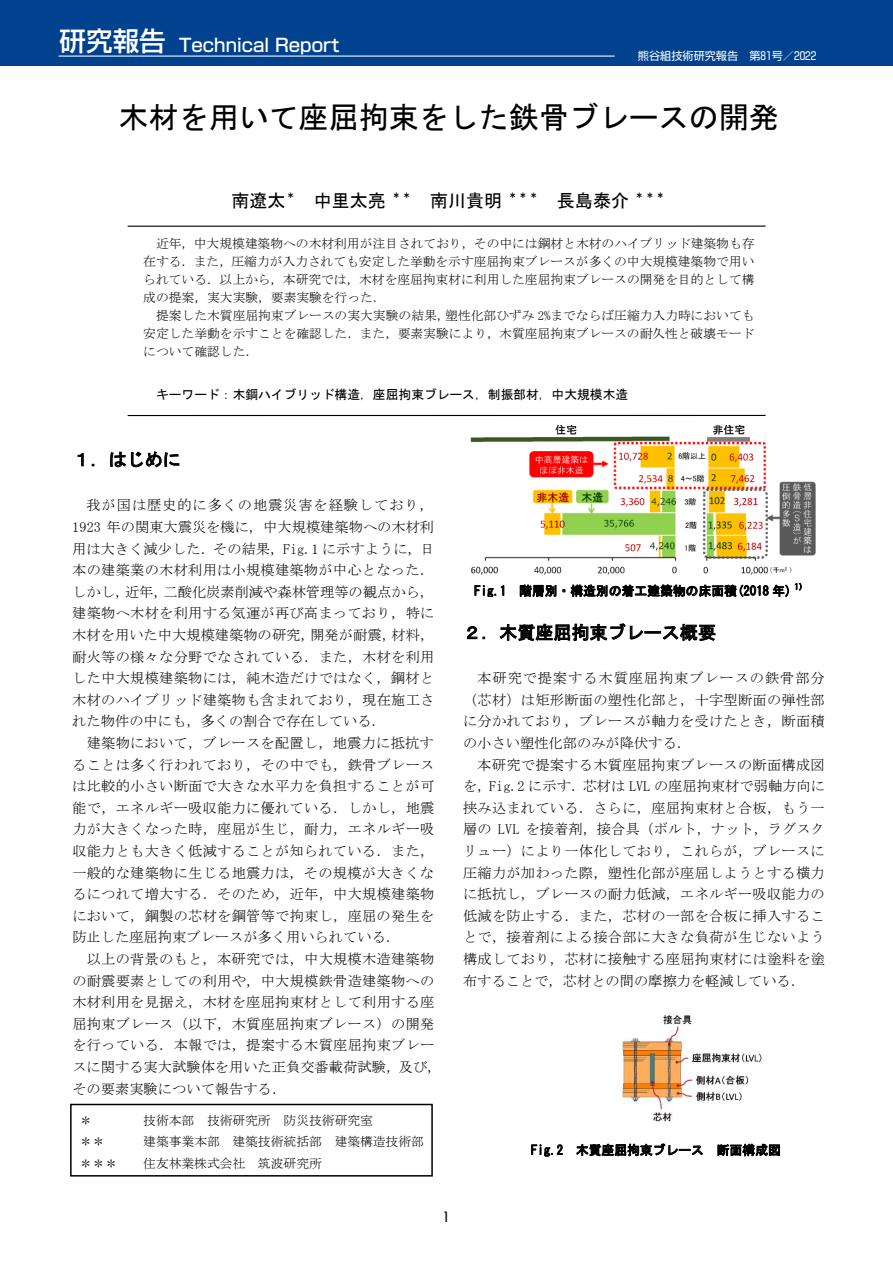
<style>
.page{position:relative;width:893px;height:1263px;background:#fff}
.page>*{position:absolute;margin:0;border:0;box-sizing:border-box;transform-origin:0 0}
.t1{font:30px "MS Gothic";color:#000}
.t2{font:18px "MS Gothic";color:#000}
.t3{font:500 18px "Shin Go Pro";color:#fff}
.t4{font:14.25px/21.6px "MS Mincho";letter-spacing:.01em;color:#000;text-align:justify}
.t5{font:condensed 13.8px "Futura Std";color:#000}
.t6{font:12.75px/18px "MS Mincho";color:#000;text-align:justify}
.t7{font:12.75px "MS Gothic";color:#000}
.t8{font:11.1px "Shin Go Pr 6";color:#fff}
.t9{font:8.25px "MS Gothic";color:#000}
.s1{font-size:26.55px}
</style>
<div class="page">
<div style="left:0;top:0;width:893px;height:66px;background:#00428e"></div>
<hr style="left:58px;top:56px;width:557px;height:1px;background:#fff">
<div style="left:70px;top:1104px;width:363px;height:72px;border:2px solid #000"></div>
<hr style="left:128px;top:226px;width:637px;height:1px;background:#000">
<hr style="left:128px;top:415px;width:637px;height:1px;background:#000">
<img style="left:619px;top:1015px;width:143px;height:107px">
<img style="left:470px;top:425px;width:346px;height:150px">
<p class="t3" style="left:60px;top:30px;width:281px"><span class="s1">研究報告</span> Technical Report</p>
<p class="t8" style="left:638px;top:47px;width:180px">熊谷組技術研究報告　第81号／2022</p>
<h1 class="t1" style="left:119px;top:102px;width:662px">木材を用いて座屈拘束をした鉄骨ブレースの開発</h1>
<p class="t2" style="left:231px;top:191px;width:436px">南遼太<sup>＊</sup> 中里太亮<sup>＊＊</sup> 南川貴明<sup>＊＊＊</sup> 長島泰介<sup>＊＊＊</sup></p>
<p class="t6" style="left:143px;top:234px;width:613px;text-indent:13px">近年，中大規模建築物への木材利用が注目されており，その中には鋼材と木材のハイブリッド建築物も存在する．また，圧縮力が入力されても安定した挙動を示す座屈拘束ブレースが多くの中大規模建築物で用いられている．以上から，本研究では，木材を座屈拘束材に利用した座屈拘束ブレースの開発を目的として構成の提案，実大実験，要素実験を行った．</p>
<p class="t6" style="left:143px;top:306px;width:613px;text-indent:13px">提案した木質座屈拘束ブレースの実大実験の結果，塑性化部ひずみ 2%までならば圧縮力入力時においても安定した挙動を示すことを確認した．また，要素実験により，木質座屈拘束ブレースの耐久性と破壊モードについて確認した．</p>
<p class="t7" style="left:156px;top:388px;width:474px">キーワード：木鋼ハイブリッド構造，座屈拘束ブレース，制振部材，中大規模木造</p>
<p class="t2" style="left:72px;top:451px;width:110px">１．はじめに</p>
<p class="t4" style="left:72px;top:494px;width:364px;text-indent:14px">我が国は歴史的に多くの地震災害を経験しており，1923 年の関東大震災を機に，中大規模建築物への木材利用は大きく減少した．その結果，Fig.1 に示すように，日本の建築業の木材利用は小規模建築物が中心となった．しかし，近年，二酸化炭素削減や森林管理等の観点から，建築物へ木材を利用する気運が再び高まっており，特に木材を用いた中大規模建築物の研究，開発が耐震，材料，耐火等の様々な分野でなされている．また，木材を利用した中大規模建築物には，純木造だけではなく，鋼材と木材のハイブリッド建築物も含まれており，現在施工された物件の中にも，多くの割合で存在している．</p>
<p class="t4" style="left:72px;top:732px;width:364px;text-indent:14px">建築物において，ブレースを配置し，地震力に抵抗することは多く行われており，その中でも，鉄骨ブレースは比較的小さい断面で大きな水平力を負担することが可能で，エネルギー吸収能力に優れている．しかし，地震力が大きくなった時，座屈が生じ，耐力，エネルギー吸収能力とも大きく低減することが知られている．また，一般的な建築物に生じる地震力は，その規模が大きくなるにつれて増大する．そのため，近年，中大規模建築物において，鋼製の芯材を鋼管等で拘束し，座屈の発生を防止した座屈拘束ブレースが多く用いられている．</p>
<p class="t4" style="left:72px;top:948px;width:371px;text-align:left;text-indent:14px">以上の背景のもと，本研究では，中大規模木造建築物の耐震要素としての利用や，中大規模鉄骨造建築物への木材利用を見据え，木材を座屈拘束材として利用する座屈拘束ブレース（以下，木質座屈拘束ブレース）の開発を行っている．本報では，提案する木質座屈拘束ブレースに関する実大試験体を用いた正負交番載荷試験，及び，その要素実験について報告する．</p>
<p class="t6" style="left:79px;top:1111px;width:14px">＊</p>
<p class="t6" style="left:143px;top:1111px;width:231px">技術本部 技術研究所 防災技術研究室</p>
<p class="t6" style="left:79px;top:1132px;width:27px">＊＊</p>
<p class="t6" style="left:143px;top:1132px;width:282px">建築事業本部 建築技術統括部 建築構造技術部</p>
<p class="t6" style="left:79px;top:1154px;width:40px">＊＊＊</p>
<p class="t6" style="left:143px;top:1154px;width:180px">住友林業株式会社 筑波研究所</p>
<p class="t7" style="left:474px;top:584px;width:319px">Fig.1 階層別・構造別の着工建築物の床面積(2018 年)</p>
<p class="t9" style="left:794px;top:582px;width:14px">1）</p>
<p class="t2" style="left:463px;top:623px;width:254px">２．木質座屈拘束ブレース概要</p>
<p class="t4" style="left:463px;top:667px;width:363px;text-indent:14px">本研究で提案する木質座屈拘束ブレースの鉄骨部分（芯材）は矩形断面の塑性化部と，十字型断面の弾性部に分かれており，ブレースが軸力を受けたとき，断面積の小さい塑性化部のみが降伏する．</p>
<p class="t4" style="left:463px;top:754px;width:363px;text-indent:14px">本研究で提案する木質座屈拘束ブレースの断面構成図を，Fig.2 に示す．芯材は LVL の座屈拘束材で弱軸方向に挟み込まれている．さらに，座屈拘束材と合板，もう一層の LVL を接着剤，接合具（ボルト，ナット，ラグスクリュー）により一体化しており，これらが，ブレースに圧縮力が加わった際，塑性化部が座屈しようとする横力に抵抗し，ブレースの耐力低減，エネルギー吸収能力の低減を防止する．また，芯材の一部を合板に挿入することで，接着剤による接合部に大きな負荷が生じないよう構成しており，芯材に接触する座屈拘束材には塗料を塗布することで，芯材との間の摩擦力を軽減している．</p>
<p class="t7" style="left:531px;top:1143px;width:251px">Fig.2 木質座屈拘束ブレース 断面構成図</p>
<p class="t5" style="left:444px;top:1209px;width:7px">1</p>
</div>
